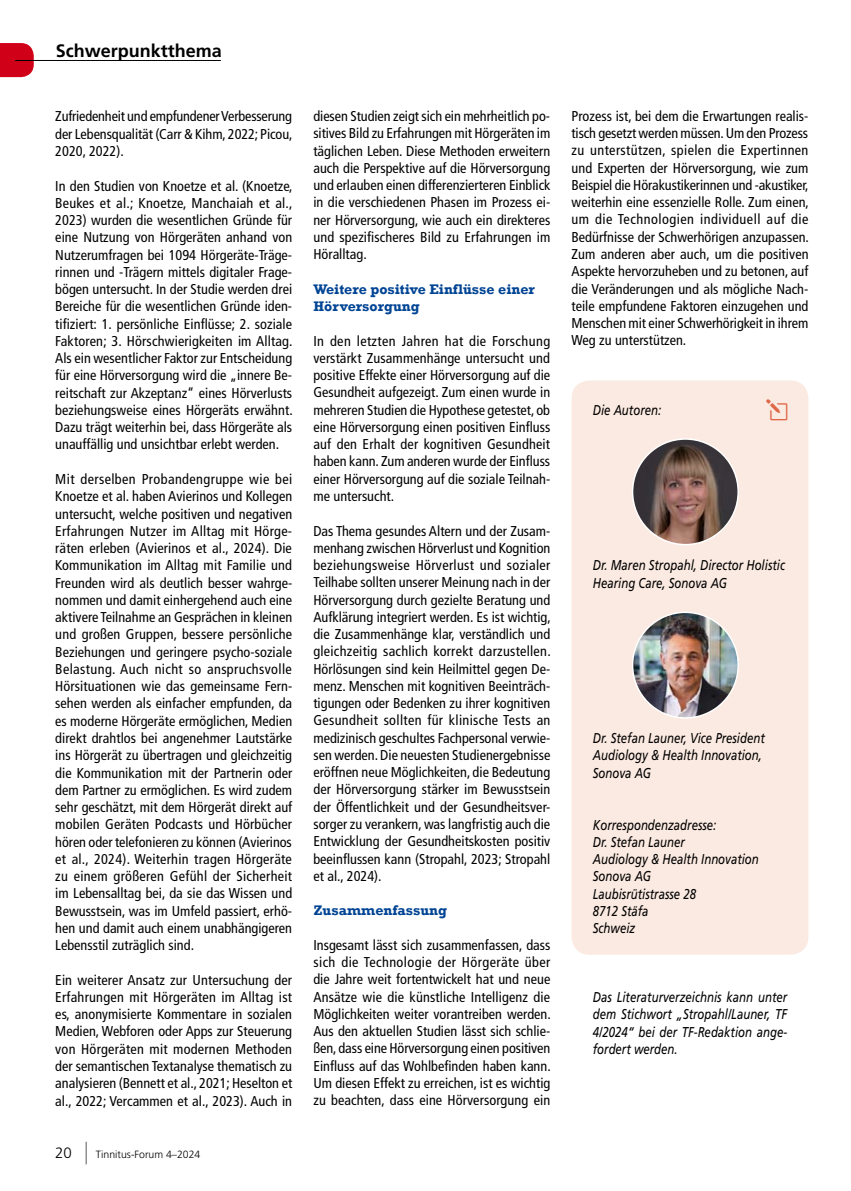
<style>
.page{position:relative;width:851px;height:1191px;background:#fff}
.page>*{position:absolute;margin:0;border:0;box-sizing:border-box;transform-origin:0 0}
.t1{font:21px "Elegant Icons";color:#df6647}
.t2{font:700 18px "Frutiger";color:#000}
.t3{font:300 15px "Frutiger";color:#000}
.t4{font:condensed 14.25px/17.2px "Frutiger";color:#000;text-align:justify}
.t5{font:italic 14.25px/17.2px "Frutiger";color:#000;scale:.8 1}
.t6{font:700 14.25px/17.2px "Rockwell";color:#004494}
.t7{font:300 10.5px "Frutiger";color:#000}
</style>
<div class="page">
<svg style="left:86px;top:1141px;width:1px;height:23px"></svg>
<div style="left:571px;top:380px;width:237px;height:574px;background:#fbeae1;border-radius:18px"></div>
<svg style="left:0;top:43px;width:34px;height:34px"></svg>
<hr style="left:15px;top:60px;width:206px;height:1px;background:#000">
<img style="left:632px;top:612px;width:106px;height:106px;border-radius:53px">
<div style="left:631px;top:611px;width:107px;height:107px;border:2px solid #fff;border-radius:50%"></div>
<img style="left:632px;top:439px;width:106px;height:105px;border-radius:53px">
<div style="left:631px;top:438px;width:107px;height:107px;border:2px solid #fff;border-radius:50%"></div>
<p class="t2" style="left:56px;top:40px;width:168px">Schwerpunktthema</p>
<p class="t4" style="left:55px;top:108px;width:239px">Zufriedenheit und empfundener Verbesserung der Lebensqualität (Carr &amp; Kihm, 2022; Picou, 2020, 2022).</p>
<p class="t4" style="left:55px;top:177px;width:239px">In den Studien von Knoetze et al. (Knoetze, Beukes et al.; Knoetze, Manchaiah et al., 2023) wurden die wesentlichen Gründe für eine Nutzung von Hörgeräten anhand von Nutzerumfragen bei 1094 Hörgeräte-Träge&shy;rinnen und -Trägern mittels digitaler Frage&shy;bögen untersucht. In der Studie werden drei Bereiche für die wesentlichen Gründe iden&shy;tifiziert: 1. persönliche Einflüsse; 2. soziale Faktoren; 3. Hörschwierigkeiten im Alltag.<br>Als ein wesentlicher Faktor zur Entscheidung für eine Hörversorgung wird die „innere Be&shy;reitschaft zur Akzeptanz“ eines Hörverlusts beziehungsweise eines Hörgeräts erwähnt.<br>Dazu trägt weiterhin bei, dass Hörgeräte als unauffällig und unsichtbar erlebt werden.</p>
<p class="t4" style="left:55px;top:470px;width:238px">Mit derselben Probandengruppe wie bei Knoetze et al. haben Avierinos und Kollegen untersucht, welche positiven und negativen Erfahrungen Nutzer im Alltag mit Hörge&shy;räten erleben (Avierinos et al., 2024). Die Kommunikation im Alltag mit Familie und Freunden wird als deutlich besser wahrge&shy;nommen und damit einhergehend auch eine aktivere Teilnahme an Gesprächen in kleinen und großen Gruppen, bessere persönliche Beziehungen und geringere psycho-soziale Belastung. Auch nicht so anspruchsvolle Hörsituationen wie das gemeinsame Fern&shy;sehen werden als einfacher empfunden, da es moderne Hörgeräte ermöglichen, Medien direkt drahtlos bei angenehmer Lautstärke ins Hörgerät zu übertragen und gleichzeitig die Kommunikation mit der Partnerin oder dem Partner zu ermöglichen. Es wird zudem sehr geschätzt, mit dem Hörgerät direkt auf mobilen Geräten Podcasts und Hörbücher hören oder telefonieren zu können (Avierinos et al., 2024). Weiterhin tragen Hörgeräte zu einem größeren Gefühl der Sicherheit im Lebensalltag bei, da sie das Wissen und Bewusstsein, was im Umfeld passiert, erhö&shy;hen und damit auch einem unabhängigeren Lebensstil zuträglich sind.</p>
<p class="t4" style="left:55px;top:971px;width:238px">Ein weiterer Ansatz zur Untersuchung der Erfahrungen mit Hörgeräten im Alltag ist es, anonymisierte Kommentare in sozialen Medien, Webforen oder Apps zur Steuerung von Hörgeräten mit modernen Methoden der semantischen Textanalyse thematisch zu analysieren (Bennett et al., 2021; Heselton et al., 2022; Vercammen et al., 2023). Auch in</p>
<p class="t3" style="left:55px;top:1144px;width:18px">20</p>
<p class="t7" style="left:96px;top:1148px;width:106px">Tinnitus-Forum 4–2024</p>
<p class="t4" style="left:313px;top:108px;width:238px">diesen Studien zeigt sich ein mehrheitlich po&shy;sitives Bild zu Erfahrungen mit Hörgeräten im täglichen Leben. Diese Methoden erweitern auch die Perspektive auf die Hörversorgung und erlauben einen differenzierteren Einblick in die verschiedenen Phasen im Prozess ei&shy;ner Hörversorgung, wie auch ein direkteres und spezifischeres Bild zu Erfahrungen im Höralltag.</p>
<p class="t6" style="left:313px;top:280px;width:223px">Weitere positive Einflüsse einer<br>Hörversorgung</p>
<p class="t4" style="left:313px;top:332px;width:238px">In den letzten Jahren hat die Forschung verstärkt Zusammenhänge untersucht und positive Effekte einer Hörversorgung auf die Gesundheit aufgezeigt. Zum einen wurde in mehreren Studien die Hypothese getestet, ob eine Hörversorgung einen positiven Einfluss auf den Erhalt der kognitiven Gesundheit haben kann. Zum anderen wurde der Einfluss einer Hörversorgung auf die soziale Teilnah&shy;me untersucht.</p>
<p class="t4" style="left:313px;top:522px;width:239px">Das Thema gesundes Altern und der Zusam&shy;menhang zwischen Hörverlust und Kognition beziehungsweise Hörverlust und sozialer Teilhabe sollten unserer Meinung nach in der Hörversorgung durch gezielte Beratung und Aufklärung integriert werden. Es ist wichtig, die Zusammenhänge klar, verständlich und gleichzeitig sachlich korrekt darzustellen.<br>Hörlösungen sind kein Heilmittel gegen De&shy;menz. Menschen mit kognitiven Beeinträch&shy;tigungen oder Bedenken zu ihrer kognitiven Gesundheit sollten für klinische Tests an medizinisch geschultes Fachpersonal verwie&shy;sen werden. Die neuesten Studienergebnisse eröffnen neue Möglichkeiten, die Bedeutung der Hörversorgung stärker im Bewusstsein der Öffentlichkeit und der Gesundheitsver&shy;sorger zu verankern, was langfristig auch die Entwicklung der Gesundheitskosten positiv beeinflussen kann (Stropahl, 2023; Stropahl et al., 2024).</p>
<p class="t6" style="left:313px;top:902px;width:135px">Zusammenfassung</p>
<p class="t4" style="left:313px;top:936px;width:239px">Insgesamt lässt sich zusammenfassen, dass sich die Technologie der Hörgeräte über die Jahre weit fortentwickelt hat und neue Ansätze wie die künstliche Intelligenz die Möglichkeiten weiter vorantreiben werden.<br>Aus den aktuellen Studien lässt sich schlie&shy;ßen, dass eine Hörversorgung einen positiven Einfluss auf das Wohlbefinden haben kann.<br>Um diesen Effekt zu erreichen, ist es wichtig zu beachten, dass eine Hörversorgung ein</p>
<p class="t4" style="left:571px;top:107px;width:239px">Prozess ist, bei dem die Erwartungen realis&shy;tisch gesetzt werden müssen. Um den Prozess zu unterstützen, spielen die Expertinnen und Experten der Hörversorgung, wie zum Beispiel die Hörakustikerinnen und -akustiker, weiterhin eine essenzielle Rolle. Zum einen, um die Technologien individuell auf die Bedürfnisse der Schwerhörigen anzupassen.<br>Zum anderen aber auch, um die positiven Aspekte hervorzuheben und zu betonen, auf die Veränderungen und als mögliche Nach&shy;teile empfundene Faktoren einzugehen und Menschen mit einer Schwerhörigkeit in ihrem Weg zu unterstützen.</p>
<p class="t5" style="left:592px;top:401px;width:87px">Die Autoren:</p>
<h1 class="t1" style="left:766px;top:400px;width:22px">●</h1>
<p class="t5" style="left:592px;top:557px;width:242px">Dr. Maren Stropahl, Director Holistic<br>Hearing Care, Sonova AG</p>
<p class="t5" style="left:592px;top:729px;width:216px">Dr. Stefan Launer, Vice President<br>Audiology &amp; Health Innovation,<br>Sonova AG</p>
<p class="t5" style="left:592px;top:816px;width:209px">Korrespondenzadresse:<br>Dr. Stefan Launer<br>Audiology &amp; Health Innovation<br>Sonova AG<br>Laubisrütistrasse 28<br>8712 Stäfa<br>Schweiz</p>
<p class="t5" style="left:592px;top:988px;width:244px;text-align:justify">Das Literaturverzeichnis kann unter dem Stichwort „Stropahl/Launer, TF 4/2024“ bei der TF-Redaktion ange&shy;fordert werden.</p>
</div>
